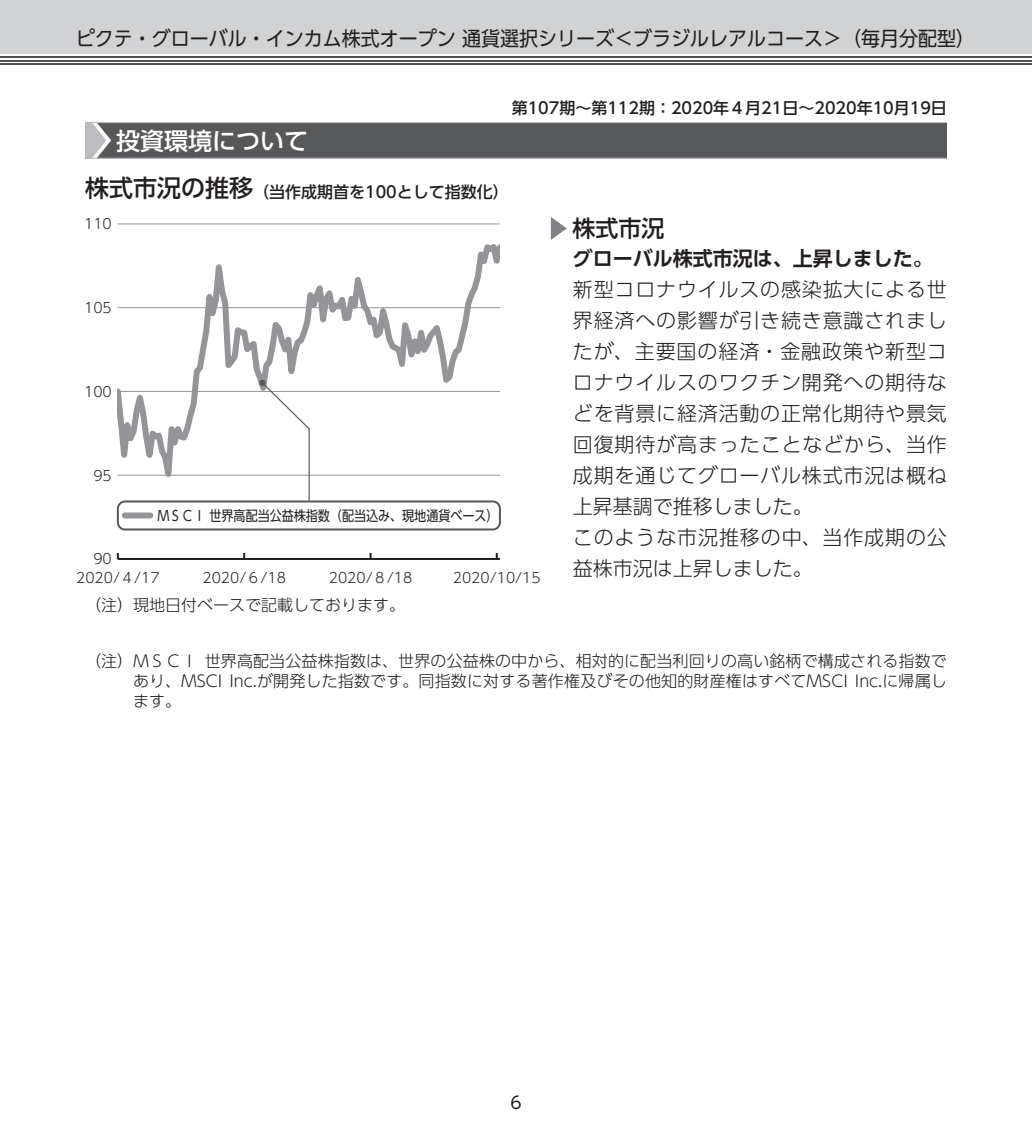
<style>
.page{position:relative;width:1032px;height:1134px;background:#fff}
.page>*{position:absolute;margin:0;border:0;box-sizing:border-box;transform-origin:0 0}
.t1{font:24px "UD Shin Go Pro Medium 90 msp RKSJ H";color:#fff}
.t2{font:23px "UD Shin Go Pro Medium 90 msp RKSJ H";color:#231f20}
.t3{font:20px/31px "UD Shin Go Pro Light 90 msp RKSJ H";letter-spacing:.04em;color:#231f20}
.t4{font:20px "UD Shin Go Pro Regular 90 msp RKSJ H";color:#231f20;scale:.95 1}
.t5{font:20px "UD Shin Go Pro De Bold 90 msp RKSJ H";color:#231f20}
.t6{font:20px "UD Shin Go Pro Light 90 msp RKSJ H";color:#231f20}
.t7{font:17px "UD Shin Go Pro Regular 90 msp RKSJ H";color:#231f20}
.t8{font:16px/20px "UD Shin Go Pro Light 90 msp RKSJ H";letter-spacing:.01em;color:#231f20;text-align:justify}
.t9{font:16px "UD Shin Go Pro Medium 90 msp RKSJ H";color:#231f20}
.t10{font:14px "UD Shin Go Pro Light 90 msp RKSJ H";color:#231f20}
.t11{font:14px "UD Shin Go Pro Regular 90 msp RKSJ H";color:#231f20;scale:.86 1}
.s1{font-size:24px}
</style>
<div class="page">
<div style="left:0;top:0;width:1032px;height:54px;background:#d1d2d4"></div>
<hr style="left:0;top:63px;width:1032px;height:2px;background:#535355">
<hr style="left:0;top:60px;width:1032px;height:1px;background:#535355">
<hr style="left:0;top:56px;width:1032px;height:2px;background:#535355">
<div style="left:85px;top:122px;width:862px;height:36px;background:#57585a"></div>
<hr style="left:85px;top:158px;width:861px;height:1px;background:#bcbdc0">
<hr style="left:85px;top:122px;width:862px;height:1px;background:#bcbdc0">
<svg style="left:85px;top:123px;width:26px;height:35px"></svg>
<svg style="left:551px;top:217px;width:16px;height:23px"></svg>
<hr style="left:118px;top:558px;width:382px;height:2px;background:#231f20">
<svg style="left:118px;top:224px;width:382px;height:253px"></svg>
<svg style="left:259px;top:379px;width:51px;height:121px"></svg>
<div style="left:117px;top:500px;width:384px;height:30px;border:2px solid #57585a;border-radius:7px"></div>
<div style="left:125px;top:512px;width:25px;height:6px;background:#939598"></div>
<p class="t4" style="left:76px;top:31px;width:948px">ピクテ・グローバル・インカム株式オープン 通貨選択シリーズ＜ブラジルレアルコース＞（毎月分配型）</p>
<p class="t1" style="left:116px;top:131px;width:194px">投資環境について</p>
<p class="t9" style="left:85px;top:186px;width:425px"><span class="s1">株式市況の推移</span>（当作成期首を100として指数化）</p>
<p class="t10" style="left:84px;top:219px;width:29px">110</p>
<p class="t10" style="left:84px;top:302px;width:29px">105</p>
<p class="t10" style="left:84px;top:386px;width:29px">100</p>
<p class="t10" style="left:93px;top:470px;width:20px">95</p>
<p class="t11" style="left:157px;top:510px;width:398px">ＭＳＣＩ 世界高配当公益株指数（配当込み、現地通貨ベース）</p>
<p class="t9" style="left:512px;top:102px;width:437px">第107期～第112期：2020年４月21日～2020年10月19日</p>
<p class="t2" style="left:573px;top:220px;width:93px">株式市況</p>
<p class="t5" style="left:573px;top:250px;width:361px">グローバル株式市況は、上昇しました。</p>
<p class="t3" style="left:573px;top:276px;width:376px">新型コロナウイルスの感染拡大による世界経済への影響が引き続き意識されましたが、主要国の経済・金融政策や新型コロナウイルスのワクチン開発への期待などを背景に経済活動の正常化期待や景気回復期待が高まったことなどから、当作成期を通じてグローバル株式市況は概ね上昇基調で推移しました。<br>このような市況推移の中、当作成期の公</p>
<p class="t10" style="left:93px;top:554px;width:20px">90</p>
<p class="t10" style="left:76px;top:573px;width:85px">2020/４/17</p>
<p class="t10" style="left:202px;top:573px;width:85px">2020/６/18</p>
<p class="t10" style="left:329px;top:573px;width:85px">2020/８/18</p>
<p class="t10" style="left:453px;top:573px;width:89px">2020/10/15</p>
<p class="t8" style="left:85px;top:597px;width:321px">（注） 現地日付ベースで記載しております。</p>
<p class="t6" style="left:573px;top:560px;width:241px">益株市況は上昇しました。</p>
<p class="t8" style="left:133px;top:653px;width:815px;text-indent:-48px">（注） ＭＳＣＩ 世界高配当公益株指数は、世界の公益株の中から、相対的に配当利回りの高い銘柄で構成される指数であり、MSCI Inc.が開発した指数です。同指数に対する著作権及びその他知的財産権はすべてMSCI Inc.に帰属します。</p>
<p class="t7" style="left:510px;top:1096px;width:13px">6</p>
</div>
